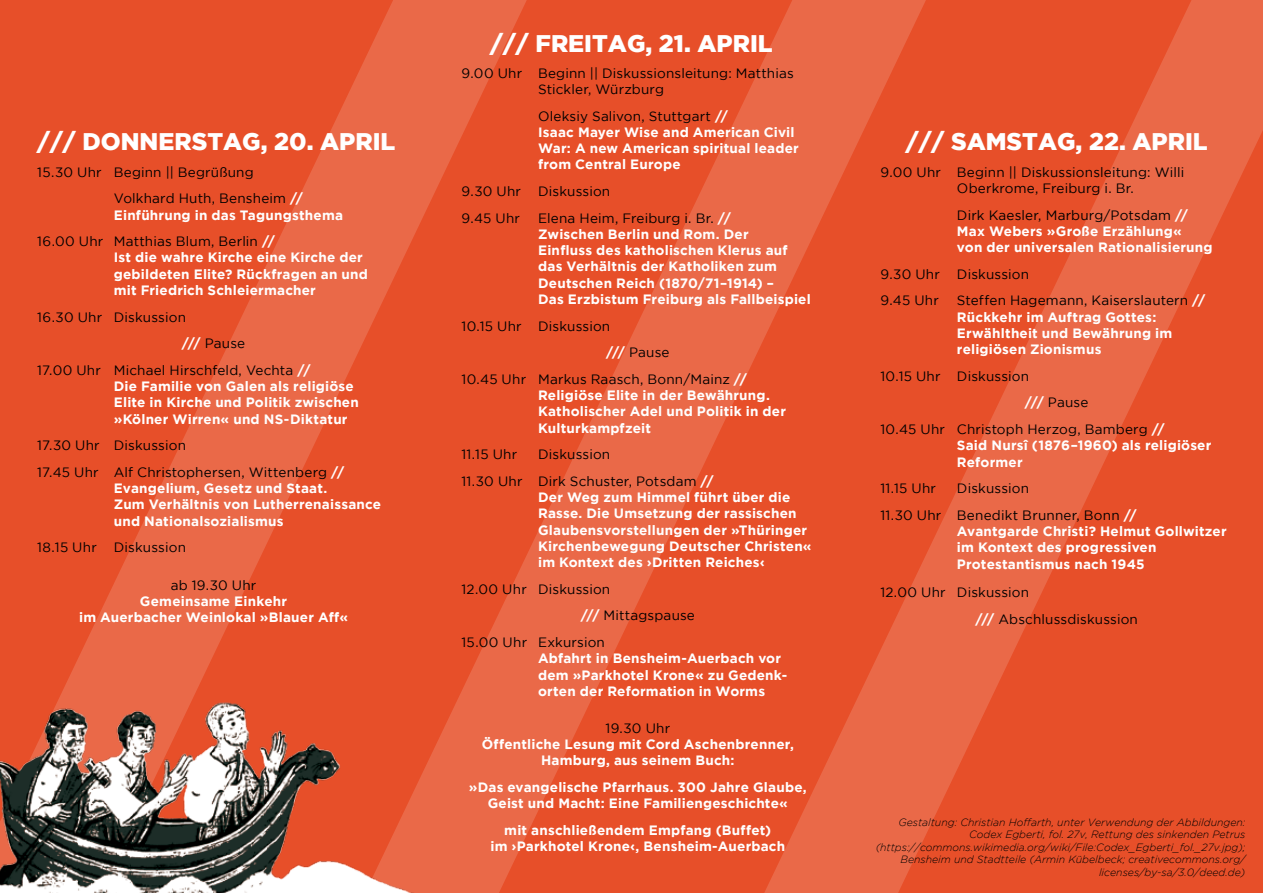
<style>
.page{position:relative;width:1263px;height:893px;background:#e74f29}
.page>*{position:absolute;margin:0;border:0;box-sizing:border-box;transform-origin:0 0}
.t1{font:700 1036.65px "Gotham";color:#fff}
.t2{font:900 24px "Gotham";color:#fff}
.t3{font:700 13.5px/16.2px "Gotham";letter-spacing:.015em;color:#fff}
.t4{font:13.5px/26.7px "Gotham";letter-spacing:.015em;color:#000}
.t5{font:italic 300 10.5px/12.6px "Gotham";color:#000;text-align:right}
.s1{font-weight:400;color:#000}
.s2{font-weight:700;color:#fff}
</style>
<div class="page">
<img style="left:0;top:702px;width:414px;height:191px">
<h1 class="t1" style="left:-36px;top:-141px;width:1349px">///</h1>
<h2 class="t2" style="left:490px;top:29px;width:284px">/// FREITAG, 21. APRIL</h2>
<p class="t4" style="left:538px;top:65px;width:257px;line-height:16.2px;text-indent:-77px">9.00 Uhr Beginn || Diskussionsleitung: Matthias<br>Stickler, Würzburg</p>
<p class="t3" style="left:538px;top:108px;width:262px"><span class="s1">Oleksiy Salivon, Stuttgart</span> //<br>Isaac Mayer Wise and American Civil<br>War: A new American spiritual leader from Central Europe</p>
<p class="t4" style="left:461px;top:178px;width:61px">9.30 Uhr</p>
<p class="t4" style="left:538px;top:178px;width:74px">Diskussion</p>
<p class="t4" style="left:461px;top:205px;width:60px">9.45 Uhr</p>
<p class="t3" style="left:538px;top:210px;width:274px"><span class="s1">Elena Heim, Freiburg i. Br.</span> //<br>Zwischen Berlin und Rom. Der<br>Einfluss des katholischen Klerus auf das Verhältnis der Katholiken zum Deutschen Reich (1870/71–1914) –<br>Das Erzbistum Freiburg als Fallbeispiel</p>
<p class="t4" style="left:461px;top:312px;width:150px">10.15 Uhr Diskussion</p>
<p class="t4" style="left:606px;top:339px;width:65px"><span class="s2">///</span> Pause</p>
<p class="t4" style="left:461px;top:366px;width:287px">10.45 Uhr Markus Raasch, Bonn/Mainz <span class="s2">//</span></p>
<p class="t3" style="left:538px;top:387px;width:249px">Religiöse Elite in der Bewährung.<br>Katholischer Adel und Politik in der<br>Kulturkampfzeit</p>
<p class="t4" style="left:461px;top:441px;width:57px">11.15 Uhr</p>
<h2 class="t2" style="left:37px;top:128px;width:359px">/// DONNERSTAG, 20. APRIL</h2>
<h2 class="t2" style="left:906px;top:128px;width:303px">/// SAMSTAG, 22. APRIL</h2>
<p class="t4" style="left:114px;top:158px;width:191px;text-indent:-77px">15.30 Uhr Beginn || Begrüßung<br>Volkhard Huth, Bensheim <span class="s2">//</span></p>
<p class="t3" style="left:37px;top:201px;width:307px;line-height:26.7px;text-indent:77px">Einführung in das Tagungsthema<br><span class="s1">16.00 Uhr Matthias Blum, Berlin</span> //</p>
<p class="t3" style="left:114px;top:249px;width:256px">Ist die wahre Kirche eine Kirche der gebildeten Elite? Rückfragen an und mit Friedrich Schleiermacher</p>
<p class="t4" style="left:37px;top:303px;width:150px">16.30 Uhr Diskussion</p>
<p class="t4" style="left:182px;top:330px;width:65px"><span class="s2">///</span> Pause</p>
<p class="t4" style="left:37px;top:357px;width:275px">17.00 Uhr Michael Hirschfeld, Vechta <span class="s2">//</span></p>
<p class="t3" style="left:114px;top:378px;width:247px">Die Familie von Galen als religiöse<br>Elite in Kirche und Politik zwischen »Kölner Wirren« und NS-Diktatur</p>
<p class="t4" style="left:37px;top:432px;width:308px">17.30 Uhr Diskussion<br>17.45 Uhr Alf Christophersen, Wittenberg <span class="s2">//</span></p>
<p class="t3" style="left:114px;top:480px;width:269px">Evangelium, Gesetz und Staat.<br>Zum Verhältnis von Lutherrenaissance und Nationalsozialismus</p>
<p class="t4" style="left:37px;top:534px;width:61px">18.15 Uhr</p>
<p class="t4" style="left:114px;top:534px;width:74px">Diskussion</p>
<p class="t4" style="left:171px;top:571px;width:87px">ab 19.30 Uhr</p>
<p class="t3" style="left:79px;top:592px;width:270px;text-align:center">Gemeinsame Einkehr<br>im Auerbacher Weinlokal »Blauer Aff«</p>
<p class="t4" style="left:957px;top:164px;width:229px;line-height:16.2px;text-indent:-77px">9.00 Uhr Beginn || Diskussionsleitung: Willi<br>Oberkrome, Freiburg i. Br.</p>
<p class="t3" style="left:957px;top:206px;width:257px"><span class="s1">Dirk Kaesler, Marburg/Potsdam</span> //<br>Max Webers »Große Erzählung«<br>von der universalen Rationalisierung</p>
<p class="t4" style="left:880px;top:260px;width:61px">9.30 Uhr</p>
<p class="t4" style="left:957px;top:260px;width:74px">Diskussion</p>
<p class="t4" style="left:880px;top:287px;width:60px">9.45 Uhr</p>
<p class="t3" style="left:957px;top:292px;width:250px"><span class="s1">Steffen Hagemann, Kaiserslautern</span> //<br>Rückkehr im Auftrag Gottes:<br>Erwähltheit und Bewährung im religiösen Zionismus</p>
<p class="t4" style="left:880px;top:362px;width:150px">10.15 Uhr Diskussion</p>
<p class="t4" style="left:1025px;top:389px;width:65px"><span class="s2">///</span> Pause</p>
<p class="t4" style="left:880px;top:416px;width:286px">10.45 Uhr Christoph Herzog, Bamberg <span class="s2">//</span></p>
<p class="t3" style="left:957px;top:437px;width:256px">Said Nursî (1876–1960) als religiöser<br>Reformer</p>
<p class="t4" style="left:880px;top:475px;width:57px">11.15 Uhr</p>
<p class="t4" style="left:461px;top:441px;width:254px;text-indent:77px">Diskussion<br>11.30 Uhr Dirk Schuster, Potsdam <span class="s2">//</span></p>
<p class="t3" style="left:538px;top:489px;width:275px">Der Weg zum Himmel führt über die Rasse. Die Umsetzung der rassischen Glaubensvorstellungen der »Thüringer Kirchenbewegung Deutscher Christen« im Kontext des ›Dritten Reiches‹</p>
<p class="t4" style="left:461px;top:575px;width:150px">12.00 Uhr Diskussion</p>
<p class="t4" style="left:581px;top:602px;width:116px"><span class="s2">///</span> Mittagspause</p>
<p class="t4" style="left:461px;top:629px;width:145px">15.00 Uhr Exkursion</p>
<p class="t3" style="left:538px;top:650px;width:249px">Abfahrt in Bensheim-Auerbach vor dem »Parkhotel Krone« zu Gedenk&shy;orten der Reformation in Worms</p>
<p class="t4" style="left:605px;top:715px;width:66px">19.30 Uhr</p>
<p class="t3" style="left:482px;top:736px;width:314px;text-align:center">Öffentliche Lesung mit Cord Aschenbrenner,<br>Hamburg, aus seinem Buch:</p>
<p class="t3" style="left:469px;top:779px;width:339px;text-align:center">»Das evangelische Pfarrhaus. 300 Jahre Glaube,<br>Geist und Macht: Eine Familiengeschichte«</p>
<p class="t3" style="left:490px;top:822px;width:296px;text-align:center">mit anschließendem Empfang (Buffet)<br>im ›Parkhotel Krone‹, Bensheim-Auerbach</p>
<p class="t4" style="left:880px;top:475px;width:258px;text-indent:77px">Diskussion<br>11.30 Uhr Benedikt Brunner, Bonn <span class="s2">//</span></p>
<p class="t3" style="left:957px;top:523px;width:271px">Avantgarde Christi? Helmut Gollwitzer im Kontext des progressiven<br>Protestantismus nach 1945</p>
<p class="t4" style="left:975px;top:579px;width:164px;text-indent:-95px">12.00 Uhr Diskussion<br><span class="s2">///</span> Abschlussdiskussion</p>
<p class="t5" style="left:876px;top:816px;width:371px">Gestaltung: Christian Hoffarth, unter Verwendung der Abbildungen:<br>Codex Egberti, fol. 27v, Rettung des sinkenden Petrus (https://commons.wikimedia.org/wiki/File:Codex_Egberti_fol._27v.jpg); Bensheim und Stadtteile (Armin Kübelbeck; creativecommons.org/ licenses/by-sa/3.0/deed.de)</p>
</div>
